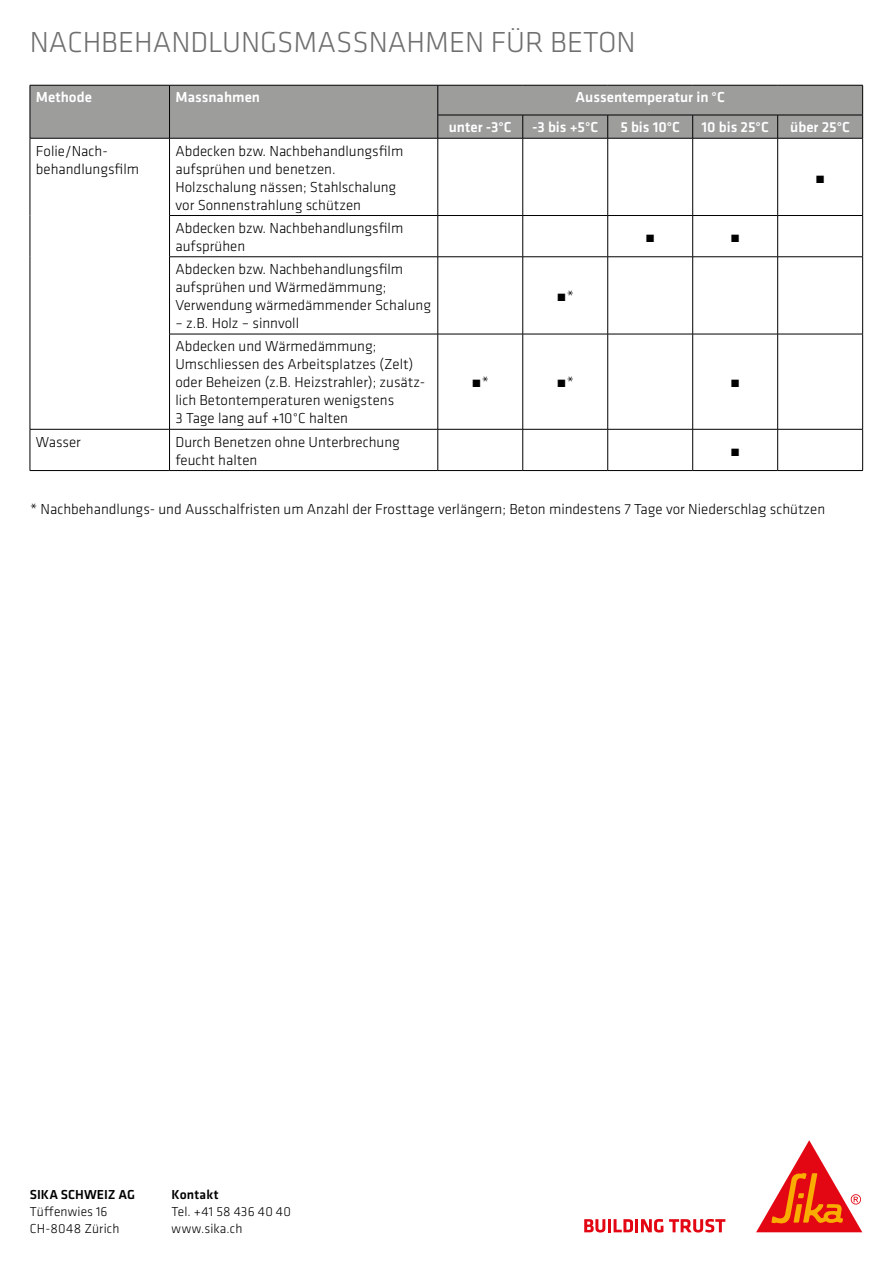
<style>
.page{position:relative;width:893px;height:1263px;background:#fff}
.page>*{position:absolute;margin:0;border:0;box-sizing:border-box;transform-origin:0 0}
.t1{font:300 30px "Klavika";color:#706f6f}
.t2{font:300 15px/18px "Klavika";color:#000}
.t3{font:500 15px "Klavika";color:#fff}
.t4{font:300 13.5px/17px "Klavika";letter-spacing:.01em;color:#000}
.t5{font:500 13.5px "Klavika";color:#000}
</style>
<div class="page">
<svg style="left:584px;top:1219px;width:79px;height:13px"></svg>
<svg style="left:669px;top:1219px;width:56px;height:13px"></svg>
<svg style="left:756px;top:1140px;width:106px;height:92px"></svg>
<svg style="left:170px;top:139px;width:692px;height:290px"></svg>
<svg style="left:437px;top:430px;width:342px;height:40px"></svg>
<div style="left:30px;top:85px;width:833px;height:53px;background:#9d9d9c"></div>
<hr style="left:30px;top:138px;width:140px;height:1px;background:#000">
<hr style="left:30px;top:138px;width:1px;height:77px;background:#000">
<hr style="left:30px;top:215px;width:1px;height:42px;background:#000">
<hr style="left:30px;top:257px;width:1px;height:77px;background:#000">
<hr style="left:30px;top:334px;width:1px;height:95px;background:#000">
<hr style="left:170px;top:138px;width:268px;height:1px;background:#000">
<hr style="left:169px;top:138px;width:1px;height:77px;background:#000">
<hr style="left:438px;top:138px;width:85px;height:1px;background:#000">
<hr style="left:438px;top:138px;width:1px;height:77px;background:#000">
<hr style="left:523px;top:138px;width:85px;height:1px;background:#000">
<hr style="left:522px;top:138px;width:1px;height:77px;background:#000">
<hr style="left:608px;top:138px;width:85px;height:1px;background:#000">
<hr style="left:607px;top:138px;width:1px;height:77px;background:#000">
<hr style="left:693px;top:138px;width:85px;height:1px;background:#000">
<hr style="left:692px;top:138px;width:1px;height:77px;background:#000">
<hr style="left:778px;top:138px;width:85px;height:1px;background:#000">
<hr style="left:777px;top:138px;width:1px;height:77px;background:#000">
<hr style="left:862px;top:138px;width:1px;height:77px;background:#000">
<hr style="left:169px;top:215px;width:269px;height:1px;background:#000">
<hr style="left:169px;top:216px;width:1px;height:41px;background:#000">
<hr style="left:438px;top:215px;width:85px;height:1px;background:#000">
<hr style="left:438px;top:216px;width:1px;height:41px;background:#000">
<hr style="left:523px;top:215px;width:85px;height:1px;background:#000">
<hr style="left:522px;top:216px;width:1px;height:41px;background:#000">
<hr style="left:608px;top:215px;width:85px;height:1px;background:#000">
<hr style="left:607px;top:216px;width:1px;height:41px;background:#000">
<hr style="left:693px;top:215px;width:85px;height:1px;background:#000">
<hr style="left:692px;top:216px;width:1px;height:41px;background:#000">
<hr style="left:778px;top:215px;width:85px;height:1px;background:#000">
<hr style="left:777px;top:216px;width:1px;height:41px;background:#000">
<hr style="left:862px;top:216px;width:1px;height:41px;background:#000">
<hr style="left:169px;top:256px;width:269px;height:1px;background:#000">
<hr style="left:169px;top:257px;width:1px;height:77px;background:#000">
<hr style="left:438px;top:256px;width:85px;height:1px;background:#000">
<hr style="left:438px;top:257px;width:1px;height:77px;background:#000">
<hr style="left:523px;top:256px;width:85px;height:1px;background:#000">
<hr style="left:522px;top:257px;width:1px;height:77px;background:#000">
<hr style="left:608px;top:256px;width:85px;height:1px;background:#000">
<hr style="left:607px;top:257px;width:1px;height:77px;background:#000">
<hr style="left:693px;top:256px;width:85px;height:1px;background:#000">
<hr style="left:692px;top:257px;width:1px;height:77px;background:#000">
<hr style="left:778px;top:256px;width:85px;height:1px;background:#000">
<hr style="left:777px;top:257px;width:1px;height:77px;background:#000">
<hr style="left:862px;top:257px;width:1px;height:77px;background:#000">
<hr style="left:169px;top:334px;width:269px;height:1px;background:#000">
<hr style="left:169px;top:334px;width:1px;height:95px;background:#000">
<hr style="left:438px;top:334px;width:85px;height:1px;background:#000">
<hr style="left:438px;top:334px;width:1px;height:95px;background:#000">
<hr style="left:523px;top:334px;width:85px;height:1px;background:#000">
<hr style="left:522px;top:334px;width:1px;height:95px;background:#000">
<hr style="left:608px;top:334px;width:85px;height:1px;background:#000">
<hr style="left:607px;top:334px;width:1px;height:95px;background:#000">
<hr style="left:693px;top:334px;width:85px;height:1px;background:#000">
<hr style="left:692px;top:334px;width:1px;height:95px;background:#000">
<hr style="left:778px;top:334px;width:85px;height:1px;background:#000">
<hr style="left:777px;top:334px;width:1px;height:95px;background:#000">
<hr style="left:862px;top:334px;width:1px;height:95px;background:#000">
<hr style="left:30px;top:429px;width:140px;height:1px;background:#000">
<hr style="left:30px;top:429px;width:1px;height:41px;background:#000">
<hr style="left:170px;top:429px;width:268px;height:1px;background:#000">
<hr style="left:169px;top:429px;width:1px;height:41px;background:#000">
<hr style="left:438px;top:429px;width:85px;height:1px;background:#000">
<hr style="left:438px;top:429px;width:1px;height:41px;background:#000">
<hr style="left:523px;top:429px;width:85px;height:1px;background:#000">
<hr style="left:522px;top:429px;width:1px;height:41px;background:#000">
<hr style="left:608px;top:429px;width:85px;height:1px;background:#000">
<hr style="left:607px;top:429px;width:1px;height:41px;background:#000">
<hr style="left:693px;top:429px;width:85px;height:1px;background:#000">
<hr style="left:692px;top:429px;width:1px;height:41px;background:#000">
<hr style="left:778px;top:429px;width:85px;height:1px;background:#000">
<hr style="left:777px;top:429px;width:1px;height:41px;background:#000">
<hr style="left:862px;top:429px;width:1px;height:41px;background:#000">
<hr style="left:30px;top:470px;width:140px;height:1px;background:#000">
<hr style="left:170px;top:470px;width:268px;height:1px;background:#000">
<hr style="left:438px;top:470px;width:85px;height:1px;background:#000">
<hr style="left:523px;top:470px;width:85px;height:1px;background:#000">
<hr style="left:608px;top:470px;width:85px;height:1px;background:#000">
<hr style="left:693px;top:470px;width:85px;height:1px;background:#000">
<hr style="left:778px;top:470px;width:85px;height:1px;background:#000">
<h1 class="t1" style="left:30px;top:24px;width:607px">NACHBEHANDLUNGSMASSNAHMEN FÜR BETON</h1>
<p class="t3" style="left:36px;top:87px;width:57px">Methode</p>
<p class="t3" style="left:176px;top:87px;width:86px">Massnahmen</p>
<p class="t3" style="left:576px;top:87px;width:151px">Aussentemperatur in °C</p>
<p class="t3" style="left:449px;top:117px;width:64px">unter -3°C</p>
<p class="t3" style="left:532px;top:117px;width:68px">-3 bis +5°C</p>
<p class="t3" style="left:620px;top:117px;width:61px">5 bis 10°C</p>
<p class="t3" style="left:701px;top:117px;width:69px">10 bis 25°C</p>
<p class="t3" style="left:790px;top:117px;width:61px">über 25°C</p>
<p class="t2" style="left:36px;top:141px;width:105px">Folie/Nach&shy;behandlungsfilm</p>
<p class="t2" style="left:175px;top:141px;width:229px">Abdecken bzw. Nachbehandlungsfilm aufsprühen und benetzen.<br>Holzschalung nässen; Stahlschalung vor Sonnenstrahlung schützen</p>
<p class="t2" style="left:815px;top:168px;width:12px">•</p>
<p class="t2" style="left:175px;top:219px;width:229px">Abdecken bzw. Nachbehandlungsfilm aufsprühen</p>
<p class="t2" style="left:175px;top:260px;width:257px">Abdecken bzw. Nachbehandlungsfilm aufsprühen und Wärmedämmung;<br>Verwendung wärmedämmender Schalung</p>
<p class="t2" style="left:175px;top:314px;width:125px">– z.B. Holz – sinnvoll</p>
<p class="t2" style="left:175px;top:337px;width:251px">Abdecken und Wärmedämmung; Umschliessen des Arbeitsplatzes (Zelt) oder Beheizen (z.B. Heizstrahler); zusätz&shy;lich Betontemperaturen wenigstens<br>3 Tage lang auf +10°C halten</p>
<p class="t2" style="left:36px;top:432px;width:47px">Wasser</p>
<p class="t2" style="left:175px;top:432px;width:226px">Durch Benetzen ohne Unterbrechung feucht halten</p>
<p class="t2" style="left:557px;top:287px;width:19px">•*</p>
<p class="t2" style="left:645px;top:228px;width:12px">•</p>
<p class="t2" style="left:730px;top:228px;width:12px">•</p>
<p class="t2" style="left:472px;top:373px;width:19px">•*</p>
<p class="t2" style="left:557px;top:373px;width:19px">•*</p>
<p class="t2" style="left:730px;top:373px;width:12px">•</p>
<p class="t2" style="left:730px;top:441px;width:12px">•</p>
<p class="t2" style="left:30px;top:500px;width:797px">* Nachbehandlungs- und Ausschalfristen um Anzahl der Frosttage verlängern; Beton mindestens 7 Tage vor Niederschlag schützen</p>
<p class="t5" style="left:30px;top:1186px;width:107px">SIKA SCHWEIZ AG</p>
<p class="t4" style="left:30px;top:1203px;width:91px">Tüffenwies 16<br>CH-8048 Zürich</p>
<p class="t5" style="left:172px;top:1186px;width:48px">Kontakt</p>
<p class="t4" style="left:172px;top:1203px;width:121px">Tel. +41 58 436 40 40 www.sika.ch</p>
</div>
